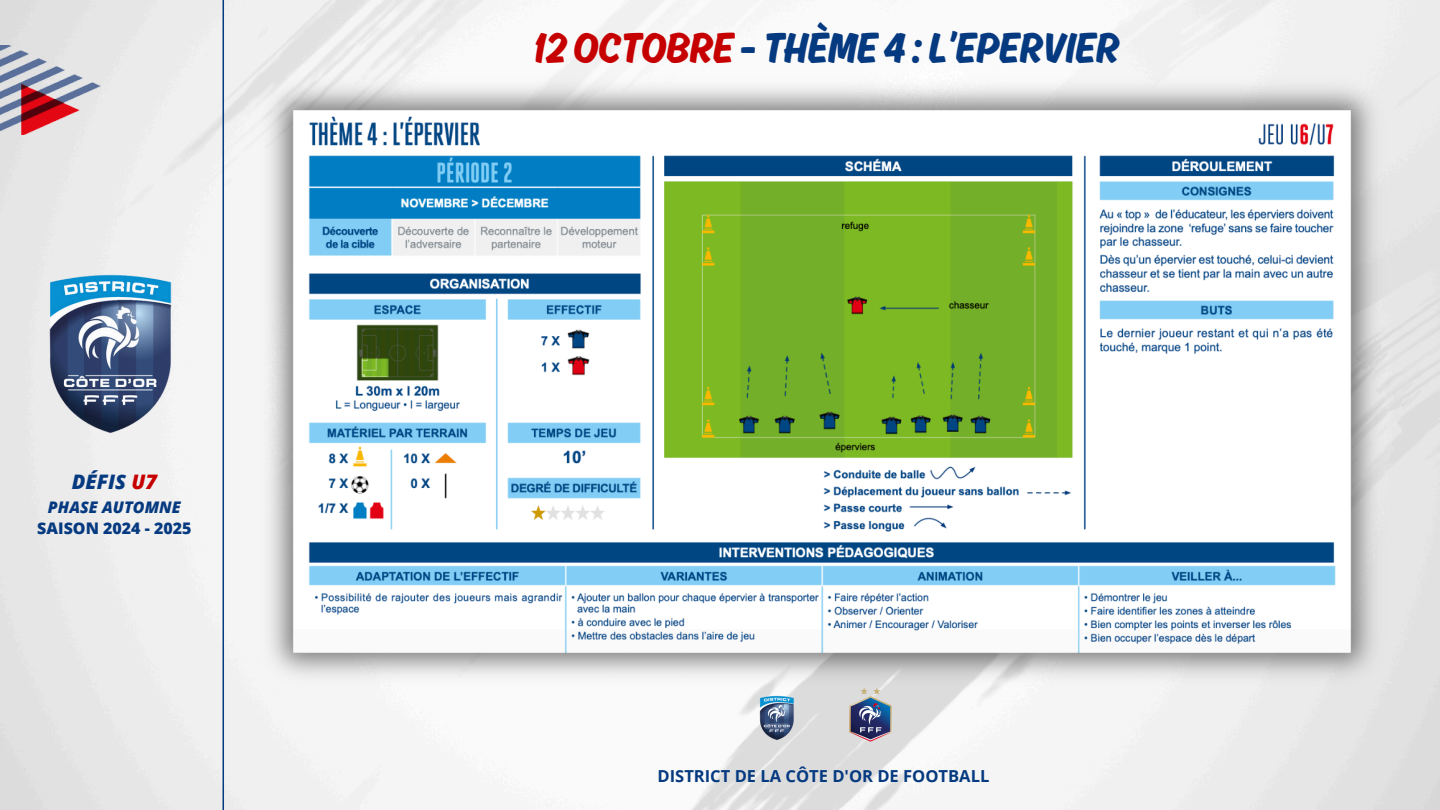
<style>
.page{position:relative;width:1440px;height:810px;background:#fff}
.page>*{position:absolute;margin:0;border:0;box-sizing:border-box;transform-origin:0 0}
.t1{font:45px "Ahkio";color:#063a80}
.t2{font:italic 800 20px "Open Sans";color:#063a80}
.t3{font:700 16.5px "Open Sans";color:#063a80}
.t4{font:800 16px "Open Sans";color:#063a80}
.t5{font:italic 800 16px "Open Sans";color:#063a80}
.s1{color:#c60000}
</style>
<div class="page">
<img style="left:0;top:0;width:1440px;height:810px">
<img style="left:0;top:46px;width:101px;height:88px">
<img style="left:30px;top:190px;width:150px;height:280px">
<hr style="left:223px;top:0;width:1px;height:810px;background:#063a80">
<img style="left:837px;top:694px;width:68px;height:60px">
<img style="left:742px;top:694px;width:70px;height:58px">
<img style="left:214px;top:70px;width:1216px;height:624px">
<p class="t2" style="left:72px;top:468px;width:87px">DÉFIS <span class="s1">U7</span></p>
<p class="t5" style="left:48px;top:495px;width:134px">PHASE AUTOMNE</p>
<p class="t4" style="left:37px;top:517px;width:156px">SAISON 2024 - 2025</p>
<p class="t1" style="left:533px;top:21px;width:587px"><span class="s1">12 OCTOBRE</span> - THÈME 4 : L’EPERVIER</p>
<p class="t3" style="left:658px;top:764px;width:333px">DISTRICT DE LA CÔTE D'OR DE FOOTBALL</p>
</div>
